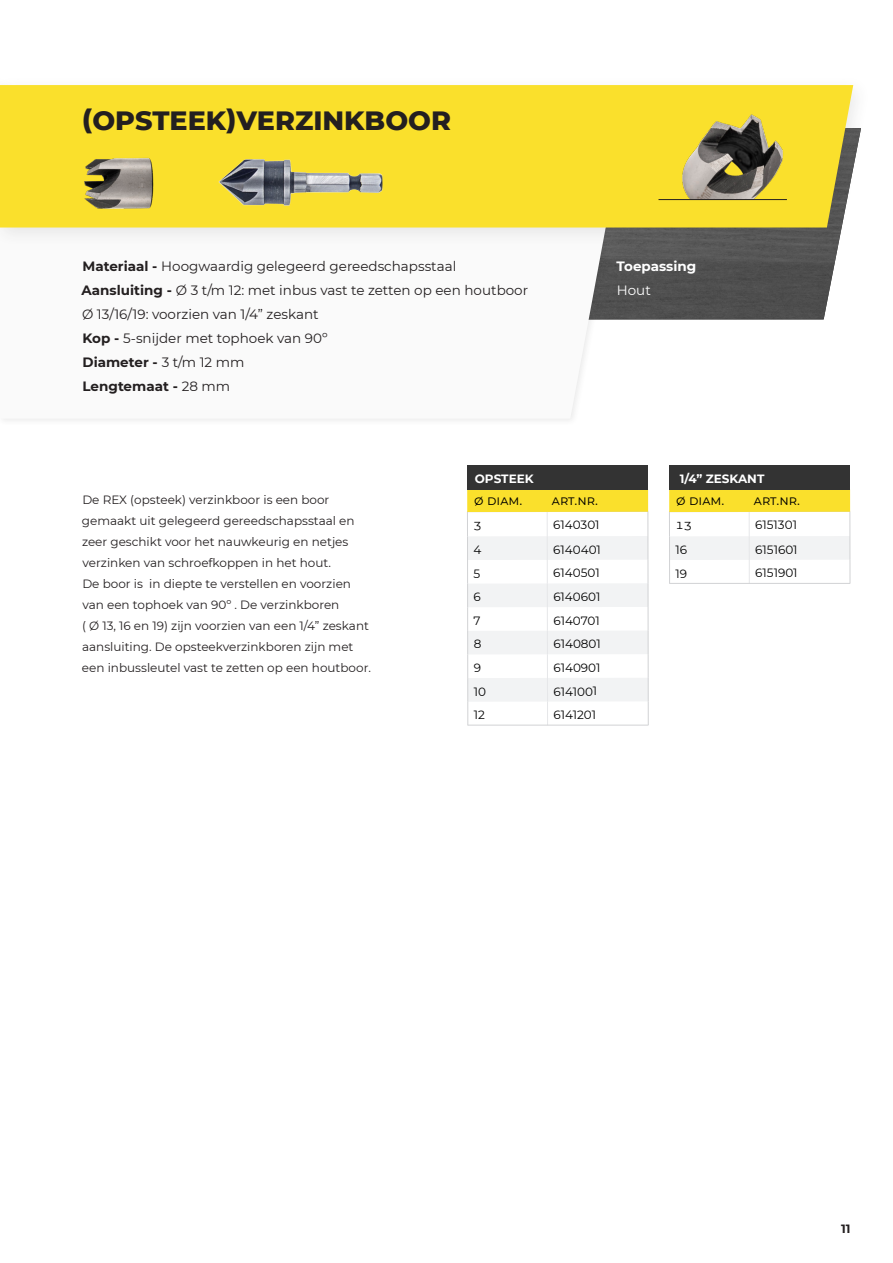
<style>
.page{position:relative;width:893px;height:1263px;background:#fff}
.page>*{position:absolute;margin:0;border:0;box-sizing:border-box;transform-origin:0 0}
.t1{font:800 27px "Montserrat";color:#231f20}
.C1_8pt_black{font:13.5px "Montserrat";color:#231f20}
.C1_8pt_black-2{font:700 13.5px "Montserrat";color:#231f20}
.t2{font:13.5px "Montserrat";color:#000}
.C1_8pt_black-3{font:700 13.5px "Montserrat";color:#fff}
.C1_8pt_black-4{font:13.5px "Montserrat";color:#fff}
.C1_8pt_black-5{font:12px/21px "Montserrat";color:#231f20}
.C1_8pt_black-6{font:12px "Montserrat";color:#000}
.C1_8pt_black-7{font:700 12px "Montserrat";color:#fff}
.t3{font:700 12px "Montserrat";color:#231f20}
.s1{font-weight:700}
.s2{font-weight:400}
</style>
<div class="page">
<img style="left:623px;top:247px;width:215px;height:72px">
<div style="left:0;top:170px;width:623px;height:256px;background:#333;opacity:.1"></div>
<svg style="left:0;top:247px;width:615px;height:172px"></svg>
<div style="left:0;top:74px;width:872px;height:173px;background:#333;opacity:.1"></div>
<div style="left:0;top:85px;width:853px;height:142px;background:#fae02c"></div>
<img style="left:69px;top:145px;width:94px;height:73px">
<img style="left:673px;top:110px;width:135px;height:90px">
<hr style="left:658px;top:199px;width:129px;height:1px;background:#231f20">
<img style="left:206px;top:127px;width:194px;height:147px">
<svg style="left:467px;top:511px;width:182px;height:214px"></svg>
<svg style="left:669px;top:511px;width:182px;height:73px"></svg>
<div style="left:467px;top:489px;width:181px;height:23px;background:#fae02c"></div>
<div style="left:669px;top:489px;width:181px;height:23px;background:#fae02c"></div>
<div style="left:467px;top:465px;width:181px;height:25px;background:#333"></div>
<div style="left:669px;top:465px;width:181px;height:25px;background:#333"></div>
<hr style="left:468px;top:725px;width:180px;height:1px;background:#d1d2d4">
<hr style="left:669px;top:583px;width:181px;height:1px;background:#d1d2d4">
<p class="t1" style="left:82px;top:101px;width:371px">(OPSTEEK)VERZINKBOOR</p>
<p class="C1_8pt_black" style="left:83px;top:257px;width:375px"><span class="s1">Materiaal -</span> Hoogwaardig gelegeerd gereedschapsstaal</p>
<p class="C1_8pt_black" style="left:82px;top:281px;width:448px"><span class="s1">Aansluiting -</span> Ø 3 t/m 12: met inbus vast te zetten op een houtboor</p>
<p class="C1_8pt_black" style="left:82px;top:305px;width:238px">Ø 13/16/19: voorzien van 1/4” zeskant</p>
<p class="C1_8pt_black" style="left:83px;top:329px;width:247px"><span class="s1">Kop -</span> 5-snijder met tophoek van 90º</p>
<p class="C1_8pt_black-2" style="left:83px;top:352px;width:163px">Diameter - <span class="s2">3 t/m 12 mm</span></p>
<p class="C1_8pt_black-2" style="left:83px;top:376px;width:149px">Lengtemaat - <span class="s2">28 mm</span></p>
<p class="C1_8pt_black-3" style="left:617px;top:256px;width:81px">Toepassing</p>
<p class="C1_8pt_black-4" style="left:617px;top:281px;width:36px">Hout</p>
<p class="C1_8pt_black-5" style="left:82px;top:489px;width:290px">De REX (opsteek) verzinkboor is een boor gemaakt uit gelegeerd gereedschapsstaal en zeer geschikt voor het nauwkeurig en netjes verzinken van schroefkoppen in het hout.<br>De boor is in diepte te verstellen en voorzien van een tophoek van 90º . De verzinkboren<br>( Ø 13, 16 en 19) zijn voorzien van een 1/4” zeskant aansluiting. De opsteekverzinkboren zijn met een inbussleutel vast te zetten op een houtboor.</p>
<p class="C1_8pt_black-7" style="left:475px;top:470px;width:60px">OPSTEEK</p>
<p class="C1_8pt_black-7" style="left:680px;top:470px;width:86px">1/4” ZESKANT</p>
<p class="t2" style="left:474px;top:491px;width:50px">ø DIAM.</p>
<p class="t2" style="left:552px;top:491px;width:48px">Art.nr.</p>
<p class="t2" style="left:676px;top:491px;width:50px">ø DIAM.</p>
<p class="t2" style="left:754px;top:491px;width:48px">Art.nr.</p>
<p class="C1_8pt_black-6" style="left:473px;top:517px;width:10px">3</p>
<p class="C1_8pt_black-6" style="left:553px;top:517px;width:48px">6140301</p>
<p class="C1_8pt_black-6" style="left:473px;top:541px;width:9px">4</p>
<p class="C1_8pt_black-6" style="left:553px;top:541px;width:49px">6140401</p>
<p class="C1_8pt_black-6" style="left:474px;top:565px;width:8px">5</p>
<p class="C1_8pt_black-6" style="left:553px;top:565px;width:48px">6140501</p>
<p class="C1_8pt_black-6" style="left:474px;top:589px;width:9px">6</p>
<p class="C1_8pt_black-6" style="left:553px;top:588px;width:49px">6140601</p>
<p class="C1_8pt_black-6" style="left:474px;top:612px;width:9px">7</p>
<p class="C1_8pt_black-6" style="left:553px;top:612px;width:48px">6140701</p>
<p class="C1_8pt_black-6" style="left:474px;top:636px;width:9px">8</p>
<p class="C1_8pt_black-6" style="left:553px;top:636px;width:49px">6140801</p>
<p class="C1_8pt_black-6" style="left:474px;top:659px;width:9px">9</p>
<p class="C1_8pt_black-6" style="left:553px;top:659px;width:49px">6140901</p>
<p class="C1_8pt_black-6" style="left:474px;top:683px;width:14px">10</p>
<p class="C1_8pt_black-6" style="left:553px;top:683px;width:45px">6141001</p>
<p class="C1_8pt_black-6" style="left:474px;top:707px;width:13px">12</p>
<p class="C1_8pt_black-6" style="left:553px;top:707px;width:44px">6141201</p>
<p class="C1_8pt_black-6" style="left:675px;top:517px;width:18px">13</p>
<p class="C1_8pt_black-6" style="left:755px;top:517px;width:43px">6151301</p>
<p class="C1_8pt_black-6" style="left:675px;top:541px;width:13px">16</p>
<p class="C1_8pt_black-6" style="left:755px;top:541px;width:44px">6151601</p>
<p class="C1_8pt_black-6" style="left:676px;top:565px;width:13px">19</p>
<p class="C1_8pt_black-6" style="left:755px;top:565px;width:44px">6151901</p>
<p class="t3" style="left:841px;top:1220px;width:11px">11</p>
</div>
